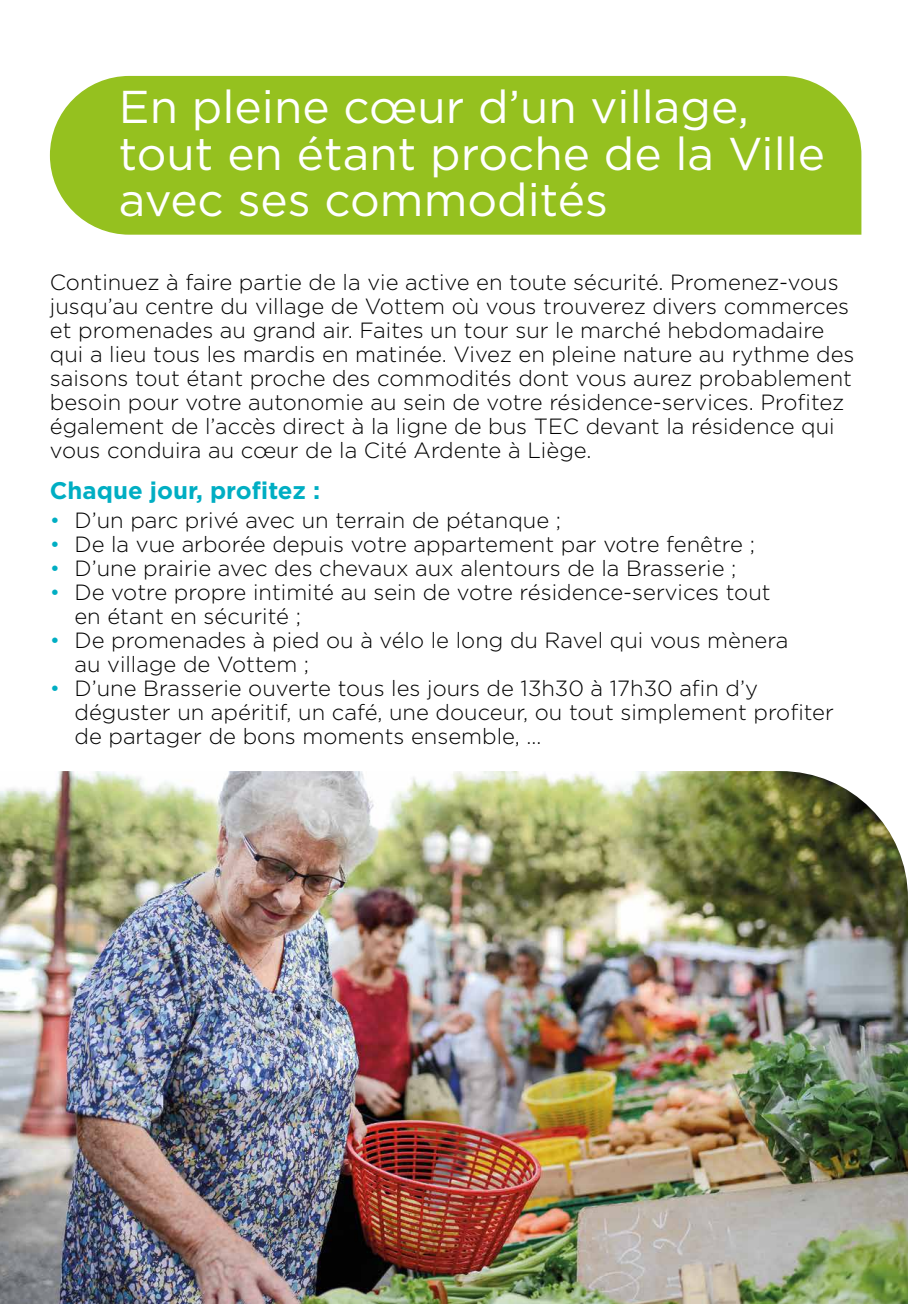
<style>
.page{position:relative;width:908px;height:1304px;background:#fff}
.page>*{position:absolute;margin:0;border:0;box-sizing:border-box;transform-origin:0 0}
.t1{font:46px/46px "Gotham";color:#fff}
.t2{font:700 24px "Gotham";color:#00aec3}
.t3{font:300 22px/24px "Gotham";color:#000}
.s1{color:#00aec3}
</style>
<div class="page">
<img style="left:0;top:771px;width:907px;height:533px">
<div style="left:50px;top:76px;width:811px;height:159px;background:#95c11f"></div>
<h1 class="t1" style="left:119px;top:83px;width:707px">En pleine cœur d’un village, tout en étant proche de la Ville avec ses commodités</h1>
<p class="t3" style="left:50px;top:269px;width:805px">Continuez à faire partie de la vie active en toute sécurité. Promenez-vous jusqu’au centre du village de Vottem où vous trouverez divers commerces et promenades au grand air. Faites un tour sur le marché hebdomadaire qui a lieu tous les mardis en matinée. Vivez en pleine nature au rythme des saisons tout étant proche des commodités dont vous aurez probablement besoin pour votre autonomie au sein de votre résidence-services. Profitez également de l’accès direct à la ligne de bus TEC devant la résidence qui vous conduira au cœur de la Cité Ardente à Liège.</p>
<p class="t2" style="left:50px;top:474px;width:271px">Chaque jour, profitez :</p>
<p class="t3" style="left:50px;top:508px;width:512px"><span class="s1">•</span> D’un parc privé avec un terrain de pétanque ;</p>
<p class="t3" style="left:50px;top:532px;width:706px"><span class="s1">•</span> De la vue arborée depuis votre appartement par votre fenêtre ;</p>
<p class="t3" style="left:50px;top:556px;width:687px"><span class="s1">•</span> D’une prairie avec des chevaux aux alentours de la Brasserie ;</p>
<p class="t3" style="left:74px;top:580px;width:697px;text-indent:-25px"><span class="s1">•</span> De votre propre intimité au sein de votre résidence-services tout en étant en sécurité ;</p>
<p class="t3" style="left:74px;top:628px;width:715px;text-indent:-25px"><span class="s1">•</span> De promenades à pied ou à vélo le long du Ravel qui vous mènera au village de Vottem ;</p>
<p class="t3" style="left:74px;top:676px;width:760px;text-indent:-25px"><span class="s1">•</span> D’une Brasserie ouverte tous les jours de 13h30 à 17h30 afin d’y déguster un apéritif, un café, une douceur, ou tout simplement profiter de partager de bons moments ensemble, …</p>
</div>
